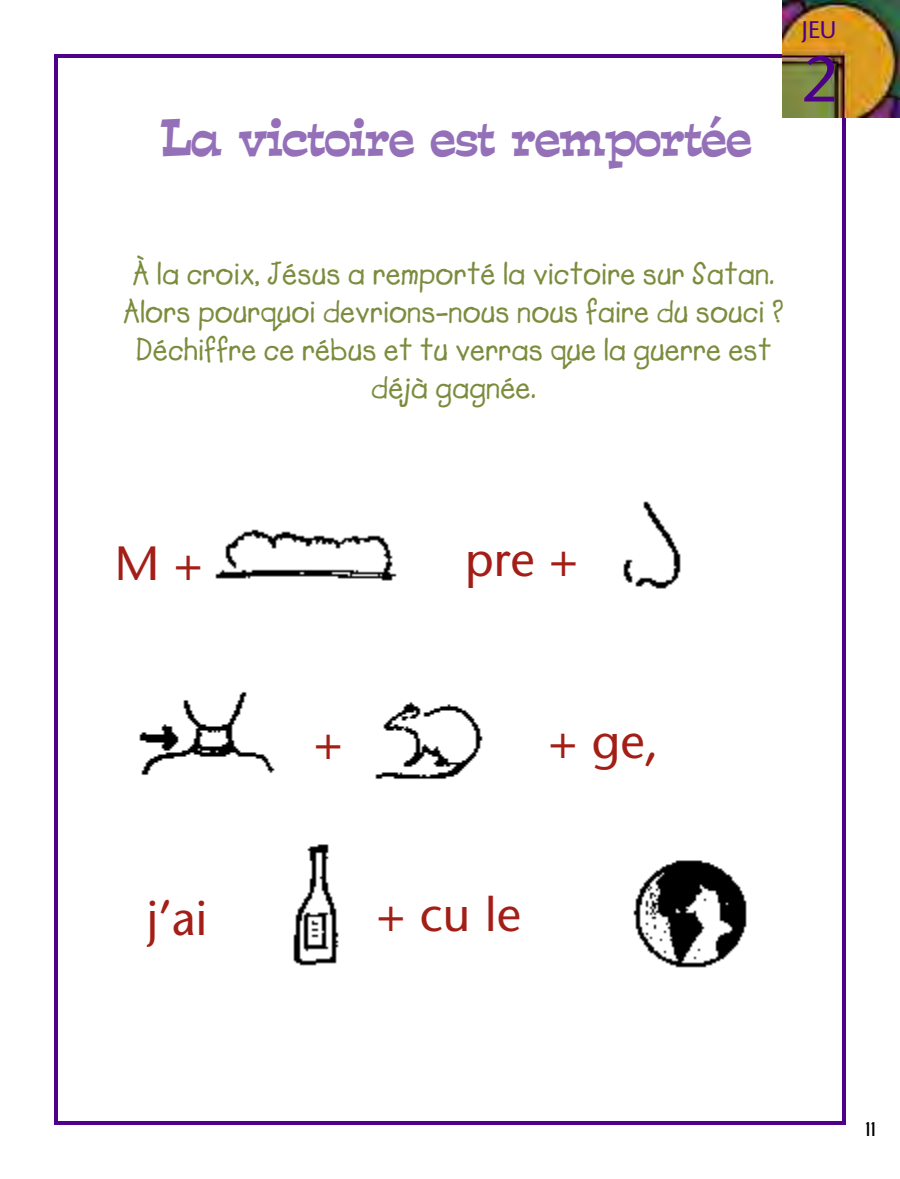
<style>
.page{position:relative;width:900px;height:1179px;background:#fff}
.page>*{position:absolute;margin:0;border:0;box-sizing:border-box;transform-origin:0 0}
.t1{font:64px "Stone Sans";color:#4d0089}
.t2{font:48px "Estro Font";letter-spacing:-.05em;color:#9470b9}
.t3{font:48px "Stone Sans";color:#a31e16}
.t4{font:700 32px/38px "Lemonade";color:#7b8c3d;text-align:center}
.t5{font:24px "Stone Sans";color:#4d0089}
.t6{font:700 20px "New Garden";color:#000}
</style>
<div class="page">
<div style="left:54px;top:54px;width:792px;height:1071px;border:4px solid #4d0089"></div>
<img style="left:782px;top:0;width:118px;height:118px">
<img style="left:139px;top:501px;width:608px;height:467px">
<h2 class="t2" style="left:159px;top:112px;width:595px">La victoire est remportée</h2>
<p class="t5" style="left:802px;top:20px;width:37px">JEU</p>
<h1 class="t1" style="left:802px;top:54px;width:38px">2</h1>
<p class="t4" style="left:123px;top:254px;width:662px">À la croix, Jésus a remporté la victoire sur Satan.<br>Alors pourquoi devrions-nous nous faire du souci ?<br>Déchiffre ce rébus et tu verras que la guerre est déjà gagnée.</p>
<h2 class="t3" style="left:115px;top:544px;width:89px">M +</h2>
<h2 class="t3" style="left:465px;top:541px;width:114px">pre +</h2>
<h2 class="t3" style="left:314px;top:724px;width:29px">+</h2>
<h2 class="t3" style="left:549px;top:723px;width:111px">+ ge,</h2>
<h2 class="t3" style="left:147px;top:900px;width:62px">j’ai</h2>
<h2 class="t3" style="left:377px;top:896px;width:146px">+ cu le</h2>
<p class="t6" style="left:865px;top:1117px;width:12px">11</p>
</div>
